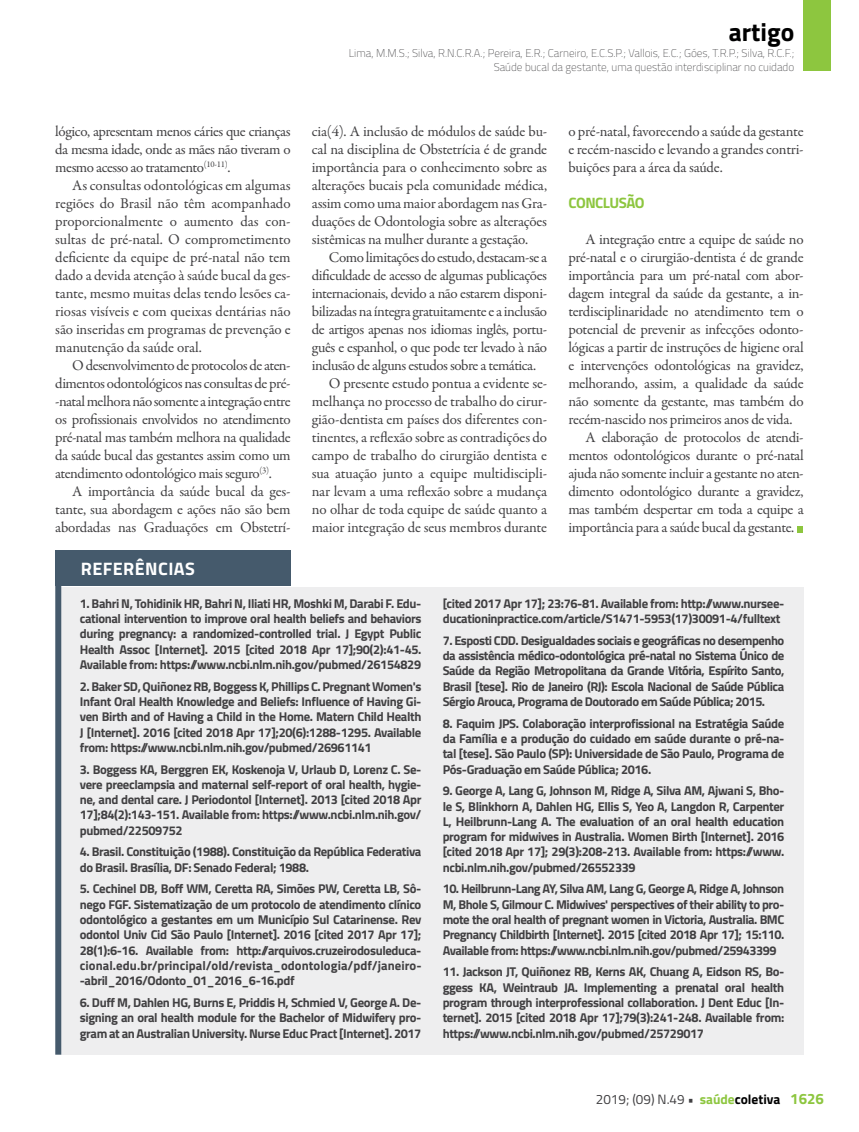
<style>
.page{position:relative;width:859px;height:1132px;background:#fff}
.page>*{position:absolute;margin:0;border:0;box-sizing:border-box;transform-origin:0 0}
.t1{font:700 25.5px "Titillium";color:#000}
.t2{font:700 18px "Titillium";letter-spacing:.025em;color:#fff}
.t3{font:15px/18px "Garamond Premr Pro";letter-spacing:-.02em;color:#414042;text-align:justify}
.t4{font:700 15px "Titillium";letter-spacing:-.03em;color:#8dc63f}
.t5{font:13.5px "Titillium";color:#414042}
.t6{font:700 12.75px/15.3px "Titillium";letter-spacing:-.03em;color:#414042;text-align:justify}
.t7{font:100 11.25px/13.5px "Titillium";color:#414042;text-align:right}
.s1{font-weight:700}
.s2{font-weight:700;color:#8dc63f}
.s3{font-weight:700;color:#000}
.s4{font-weight:700;font-size:15px;color:#8dc63f}
</style>
<div class="page">
<div style="left:804px;top:0;width:27px;height:71px;background:#8dc63f"></div>
<svg style="left:797px;top:526px;width:6px;height:6px"></svg>
<div style="left:61px;top:587px;width:742px;height:467px;background:#eeeeef"></div>
<div style="left:55px;top:549px;width:236px;height:36px;background:#455a6c"></div>
<div style="left:55px;top:566px;width:6px;height:488px;background:#455a6c"></div>
<p class="t3" style="left:55px;top:122px;width:237px">lógico, apresentam menos cáries que crianças da mesma idade, onde as mães não tiveram o mesmo acesso ao tratamento<sup>(10-11)</sup>.</p>
<p class="t3" style="left:55px;top:176px;width:237px;text-indent:17px">As consultas odontológicas em algumas regiões do Brasil não têm acompanhado proporcionalmente o aumento das con&shy;sultas de pré-natal. O comprometimento deficiente da equipe de pré-natal não tem dado a devida atenção à saúde bucal da ges&shy;tante, mesmo muitas delas tendo lesões ca&shy;riosas visíveis e com queixas dentárias não são inseridas em programas de prevenção e manutenção da saúde oral.</p>
<p class="t3" style="left:55px;top:356px;width:237px;text-indent:17px">O desenvolvimento de protocolos de aten&shy;dimentos odontológicos nas consultas de pré--natal melhora não somente a integração entre os profissionais envolvidos no atendimento pré-natal mas também melhora na qualidade da saúde bucal das gestantes assim como um atendimento odontológico mais seguro<sup>(3)</sup>.</p>
<p class="t3" style="left:55px;top:482px;width:237px;text-indent:17px">A importância da saúde bucal da ges&shy;tante, sua abordagem e ações não são bem abordadas nas Graduações em Obstetrí-</p>
<h1 class="t1" style="left:729px;top:13px;width:67px">artigo</h1>
<p class="t7" style="left:349px;top:46px;width:447px">Lima, M.M.S.; Silva, R.N.C.R.A.; Pereira, E.R.; Carneiro, E.C.S.P.; Vallois, E.C.; Góes, T.R.P.; Silva, R.C.F.;<br>Saúde bucal da gestante, uma questão interdisciplinar no cuidado</p>
<p class="t3" style="left:312px;top:122px;width:237px">cia(4). A inclusão de módulos de saúde bu&shy;cal na disciplina de Obstetrícia é de grande importância para o conhecimento sobre as alterações bucais pela comunidade médica, assim como uma maior abordagem nas Gra&shy;duações de Odontologia sobre as alterações sistêmicas na mulher durante a gestação.</p>
<p class="t3" style="left:329px;top:248px;width:220px">Como limitações do estudo, destacam-se a</p>
<p class="t3" style="left:312px;top:266px;width:237px">dificuldade de acesso de algumas publicações</p>
<p class="t3" style="left:312px;top:284px;width:237px">internacionais, devido a não estarem disponi-</p>
<p class="t3" style="left:312px;top:302px;width:237px">bilizadas na íntegra gratuitamente e a inclusão</p>
<p class="t3" style="left:312px;top:320px;width:237px">de artigos apenas nos idiomas inglês, portu-</p>
<p class="t3" style="left:312px;top:338px;width:237px">guês e espanhol, o que pode ter levado à não</p>
<p class="t3" style="left:312px;top:356px;width:226px">inclusão de alguns estudos sobre a temática.</p>
<p class="t3" style="left:329px;top:374px;width:220px">O presente estudo pontua a evidente se-</p>
<p class="t3" style="left:312px;top:392px;width:237px">melhança no processo de trabalho do cirur-</p>
<p class="t3" style="left:312px;top:410px;width:237px">gião-dentista em países dos diferentes con-</p>
<p class="t3" style="left:312px;top:428px;width:237px">tinentes, a reflexão sobre as contradições do</p>
<p class="t3" style="left:312px;top:446px;width:237px">campo de trabalho do cirurgião dentista e</p>
<p class="t3" style="left:312px;top:464px;width:237px">sua atuação junto a equipe multidiscipli-</p>
<p class="t3" style="left:312px;top:482px;width:237px">nar levam a uma reflexão sobre a mudança</p>
<p class="t3" style="left:312px;top:500px;width:237px">no olhar de toda equipe de saúde quanto a</p>
<p class="t3" style="left:312px;top:518px;width:237px">maior integração de seus membros durante</p>
<p class="t3" style="left:568px;top:122px;width:237px">o pré-natal, favorecendo a saúde da gestante e recém-nascido e levando a grandes contri&shy;buições para a área da saúde.</p>
<p class="t4" style="left:568px;top:191px;width:78px">CONCLUSÃO</p>
<p class="t3" style="left:585px;top:230px;width:220px">A integração entre a equipe de saúde no</p>
<p class="t3" style="left:568px;top:248px;width:237px">pré-natal e o cirurgião-dentista é de grande</p>
<p class="t3" style="left:568px;top:266px;width:237px">importância para um pré-natal com abor-</p>
<p class="t3" style="left:568px;top:284px;width:237px">dagem integral da saúde da gestante, a in-</p>
<p class="t3" style="left:568px;top:302px;width:237px">terdisciplinaridade no atendimento tem o</p>
<p class="t3" style="left:568px;top:320px;width:237px">potencial de prevenir as infecções odonto-</p>
<p class="t3" style="left:568px;top:338px;width:237px">lógicas a partir de instruções de higiene oral</p>
<p class="t3" style="left:568px;top:356px;width:237px">e intervenções odontológicas na gravidez,</p>
<p class="t3" style="left:568px;top:374px;width:237px">melhorando, assim, a qualidade da saúde</p>
<p class="t3" style="left:568px;top:392px;width:237px">não somente da gestante, mas também do</p>
<p class="t3" style="left:568px;top:410px;width:226px">recém-nascido nos primeiros anos de vida.</p>
<p class="t3" style="left:585px;top:428px;width:220px">A elaboração de protocolos de atendi-</p>
<p class="t3" style="left:568px;top:446px;width:237px">mentos odontológicos durante o pré-natal</p>
<p class="t3" style="left:568px;top:464px;width:237px">ajuda não somente incluir a gestante no aten-</p>
<p class="t3" style="left:568px;top:482px;width:237px">dimento odontológico durante a gravidez,</p>
<p class="t3" style="left:568px;top:500px;width:237px">mas também despertar em toda a equipe a</p>
<p class="t3" style="left:568px;top:518px;width:227px">importância para a saúde bucal da gestante.</p>
<h2 class="t2" style="left:81px;top:555px;width:116px">REFERÊNCIAS</h2>
<p class="t6" style="left:80px;top:594px;width:343px">1. Bahri N, Tohidinik HR, Bahri N, Iliati HR, Moshki M, Darabi F. Edu&shy;cational intervention to improve oral health beliefs and behaviors during pregnancy: a randomized-controlled trial. J Egypt Public Health Assoc [Internet]. 2015 [cited 2018 Apr 17];90(2):41-45.<br>Available from: https://www.ncbi.nlm.nih.gov/pubmed/26154829</p>
<p class="t6" style="left:80px;top:677px;width:343px">2. Baker SD, Quiñonez RB, Boggess K, Phillips C. Pregnant Women's Infant Oral Health Knowledge and Beliefs: Influence of Having Gi&shy;ven Birth and of Having a Child in the Home. Matern Child Health J [Internet]. 2016 [cited 2018 Apr 17];20(6):1288-1295. Available from: https://www.ncbi.nlm.nih.gov/pubmed/26961141</p>
<p class="t6" style="left:80px;top:760px;width:343px">3. Boggess KA, Berggren EK, Koskenoja V, Urlaub D, Lorenz C. Se&shy;vere preeclampsia and maternal self-report of oral health, hygie&shy;ne, and dental care. J Periodontol [Internet]. 2013 [cited 2018 Apr 17];84(2):143-151. Available from: https://www.ncbi.nlm.nih.gov/ pubmed/22509752</p>
<p class="t6" style="left:80px;top:843px;width:343px">4. Brasil. Constituição (1988). Constituição da República Federativa do Brasil. Brasília, DF: Senado Federal; 1988.</p>
<p class="t6" style="left:80px;top:880px;width:343px">5. Cechinel DB, Boff WM, Ceretta RA, Simões PW, Ceretta LB, Sô&shy;nego FGF. Sistematização de um protocolo de atendimento clínico odontológico a gestantes em um Município Sul Catarinense. Rev odontol Univ Cid São Paulo [Internet]. 2016 [cited 2017 Apr 17]; 28(1):6-16. Available from: http://arquivos.cruzeirodosuleduca&shy;cional.edu.br/principal/old/revista_odontologia/pdf/janeiro--abril_2016/Odonto_01_2016_6-16.pdf</p>
<p class="t6" style="left:80px;top:993px;width:343px">6. Duff M, Dahlen HG, Burns E, Priddis H, Schmied V, George A. De&shy;signing an oral health module for the Bachelor of Midwifery pro&shy;gram at an Australian University. Nurse Educ Pract [Internet]. 2017</p>
<p class="t6" style="left:443px;top:594px;width:343px">[cited 2017 Apr 17]; 23:76-81. Available from: http://www.nursee&shy;ducationinpractice.com/article/S1471-5953(17)30091-4/fulltext</p>
<p class="t6" style="left:443px;top:631px;width:343px">7. Esposti CDD. Desigualdades sociais e geográficas no desempenho da assistência médico-odontológica pré-natal no Sistema Único de Saúde da Região Metropolitana da Grande Vitória, Espírito Santo, Brasil [tese]. Rio de Janeiro (RJ): Escola Nacional de Saúde Pública Sérgio Arouca, Programa de Doutorado em Saúde Pública; 2015.</p>
<p class="t6" style="left:443px;top:714px;width:343px">8. Faquim JPS. Colaboração interprofissional na Estratégia Saúde da Família e a produção do cuidado em saúde durante o pré-na&shy;tal [tese]. São Paulo (SP): Universidade de São Paulo, Programa de Pós-Graduação em Saúde Pública; 2016.</p>
<p class="t6" style="left:443px;top:782px;width:343px">9. George A, Lang G, Johnson M, Ridge A, Silva AM, Ajwani S, Bho&shy;le S, Blinkhorn A, Dahlen HG, Ellis S, Yeo A, Langdon R, Carpenter L, Heilbrunn-Lang A. The evaluation of an oral health education program for midwives in Australia. Women Birth [Internet]. 2016 [cited 2018 Apr 17]; 29(3):208-213. Available from: https://www. ncbi.nlm.nih.gov/pubmed/26552339</p>
<p class="t6" style="left:443px;top:880px;width:343px">10. Heilbrunn-Lang AY, Silva AM, Lang G, George A, Ridge A, Johnson M, Bhole S, Gilmour C. Midwives' perspectives of their ability to pro&shy;mote the oral health of pregnant women in Victoria, Australia. BMC Pregnancy Childbirth [Internet]. 2015 [cited 2018 Apr 17]; 15:110.<br>Available from: https://www.ncbi.nlm.nih.gov/pubmed/25943399</p>
<p class="t6" style="left:443px;top:963px;width:343px">11. Jackson JT, Quiñonez RB, Kerns AK, Chuang A, Eidson RS, Bo&shy;ggess KA, Weintraub JA. Implementing a prenatal oral health program through interprofessional collaboration. J Dent Educ [In&shy;ternet]. 2015 [cited 2018 Apr 17];79(3):241-248. Available from: https://www.ncbi.nlm.nih.gov/pubmed/25729017</p>
<p class="t5" style="left:596px;top:1089px;width:230px">2019; (09) N.49 <span class="s1">•</span> <span class="s2">saúde</span><span class="s3">coletiva</span> <span class="s4">1626</span></p>
</div>
